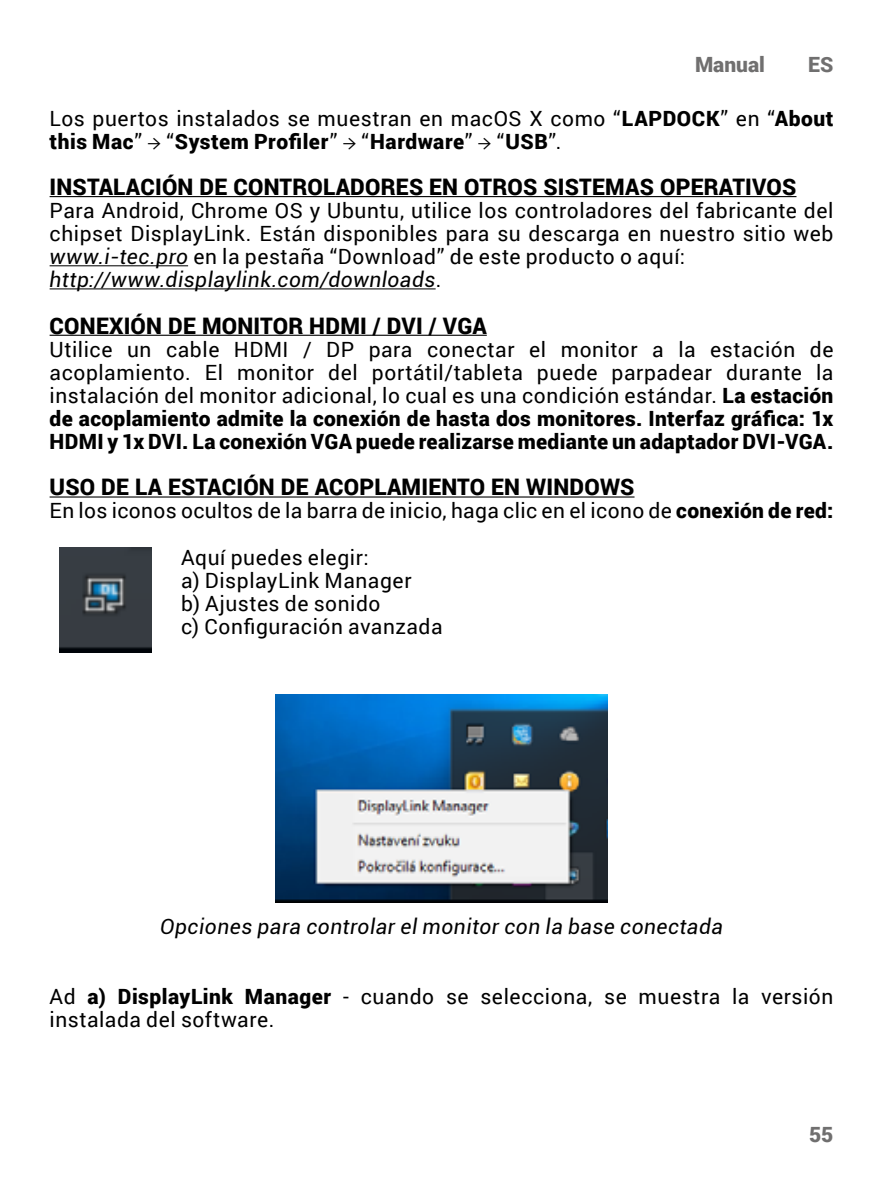
<style>
.page{position:relative;width:893px;height:1191px;background:#fff}
.page>*{position:absolute;margin:0;border:0;box-sizing:border-box;transform-origin:0 0}
.t1{font:900 22.75px "Roboto";letter-spacing:.01em;color:#000}
.t2{font:21px/23.1px "Roboto";letter-spacing:.025em;color:#000}
.t3{font:italic 21px "Roboto";letter-spacing:.025em;color:#000}
.t4{font:900 21px "Roboto";color:#706f6f}
.s1{font-weight:900}
.s2{font-family:"Minion Pro"}
.s3{font-style:italic}
</style>
<div class="page">
<hr style="left:50px;top:196px;width:746px;height:1px;background:#000">
<hr style="left:50px;top:265px;width:138px;height:1px;background:#000">
<hr style="left:50px;top:288px;width:386px;height:1px;background:#000">
<hr style="left:50px;top:335px;width:437px;height:1px;background:#000">
<hr style="left:50px;top:496px;width:584px;height:1px;background:#000">
<img style="left:60px;top:547px;width:91px;height:105px">
<img style="left:276px;top:694px;width:331px;height:208px">
<p class="t4" style="left:695px;top:49px;width:71px">Manual</p>
<p class="t4" style="left:808px;top:49px;width:27px">ES</p>
<p class="t2" style="left:50px;top:106px;width:785px">Los puertos instalados se muestran en macOS X como “<span class="s1">LAPDOCK</span>” en “<span class="s1">About this Mac</span>” <span class="s2">→</span> “<span class="s1">System Profiler</span>” <span class="s2">→</span> “<span class="s1">Hardware</span>” <span class="s2">→</span> “<span class="s1">USB</span>”.</p>
<p class="t1" style="left:50px;top:171px;width:748px">INSTALACIÓN DE CONTROLADORES EN OTROS SISTEMAS OPERATIVOS</p>
<p class="t2" style="left:50px;top:198px;width:785px">Para Android, Chrome OS y Ubuntu, utilice los controladores del fabricante del chipset DisplayLink. Están disponibles para su descarga en nuestro sitio web <span class="s3">www.i-tec.pro</span> en la pestaña “Download” de este producto o aquí: <span class="s3">http://www.displaylink.com/downloads</span>.</p>
<p class="t1" style="left:50px;top:309px;width:439px">CONEXIÓN DE MONITOR HDMI / DVI / VGA</p>
<p class="t2" style="left:50px;top:337px;width:785px;text-align:justify">Utilice un cable HDMI / DP para conectar el monitor a la estación de acoplamiento. El monitor del portátil/tableta puede parpadear durante la instalación del monitor adicional, lo cual es una condición estándar. <span class="s1">La estación de acoplamiento admite la conexión de hasta dos monitores. Interfaz gráfica: 1x HDMI y 1x DVI. La conexión VGA puede realizarse mediante un adaptador DVI-VGA.</span></p>
<p class="t1" style="left:50px;top:471px;width:586px">USO DE LA ESTACIÓN DE ACOPLAMIENTO EN WINDOWS</p>
<p class="t2" style="left:181px;top:487px;width:654px;line-height:46.2px;text-indent:-132px">En los iconos ocultos de la barra de inicio, haga clic en el icono de <span class="s1">conexión de red:<br></span>Aquí puedes elegir:</p>
<p class="t2" style="left:181px;top:568px;width:263px">a) DisplayLink Manager<br>b) Ajustes de sonido<br>c) Configuración avanzada</p>
<p class="t3" style="left:160px;top:912px;width:564px">Opciones para controlar el monitor con la base conectada</p>
<p class="t2" style="left:50px;top:984px;width:785px">Ad <span class="s1">a) DisplayLink Manager</span> - cuando se selecciona, se muestra la versión instalada del software.</p>
<p class="t4" style="left:809px;top:1120px;width:26px">55</p>
</div>
